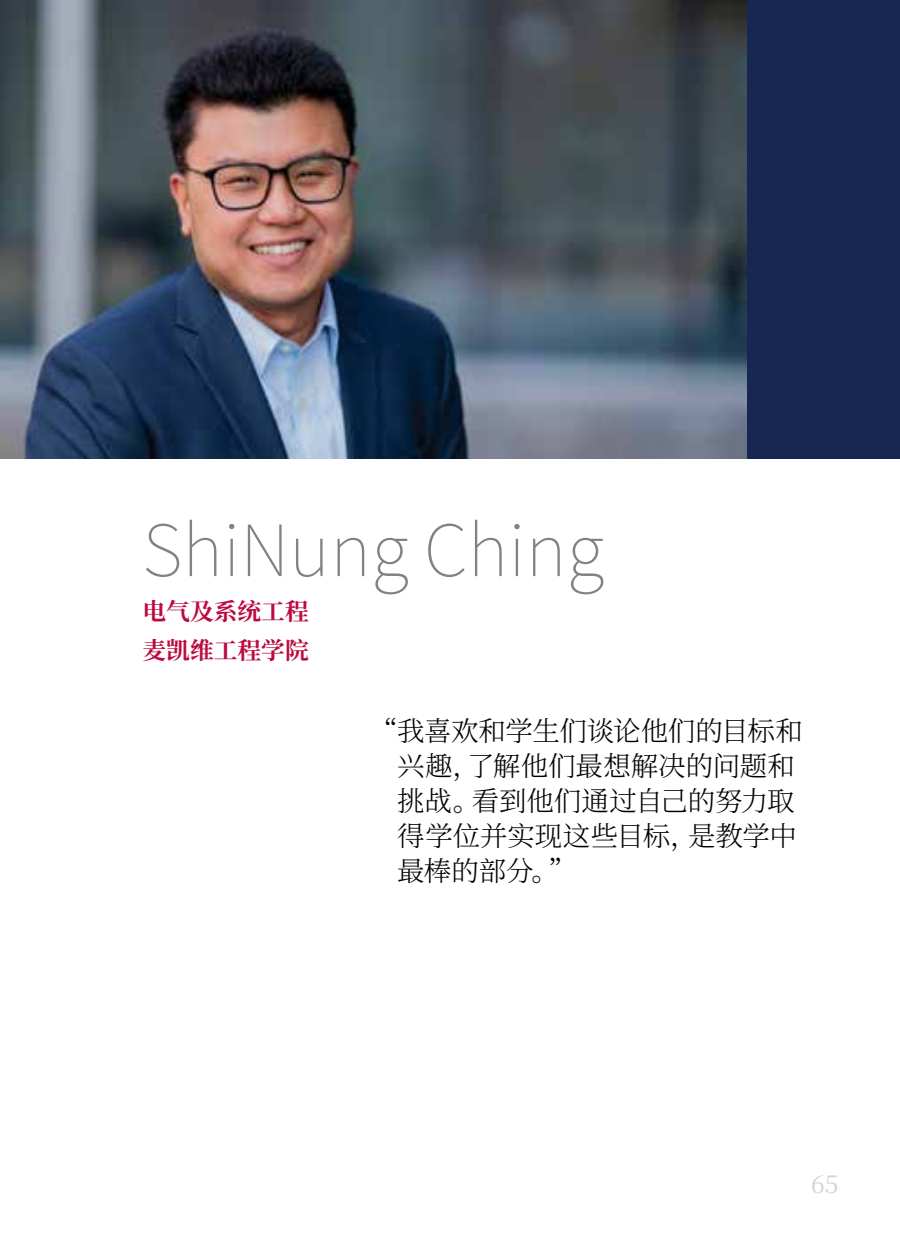
<style>
.page{position:relative;width:900px;height:1260px;background:#fff}
.page>*{position:absolute;margin:0;border:0;box-sizing:border-box;transform-origin:0 0}
.t1{font:200 78.25px "Source Sans Pro";color:#808285}
.t2{font:200 27.5px/35px "Source Han Serif SCVF";letter-spacing:-.01em;color:#000}
.t3{font:200 25px "Source Han Serif SCVF";color:#d1d3d4}
.t4{font:200 23.75px/38.8px "Source Han Serif SCVF";color:#bc0a40}
</style>
<div class="page">
<div style="left:0;top:0;width:900px;height:459px;background:#172752"></div>
<img style="left:0;top:0;width:746px;height:459px">
<h1 class="t1" style="left:142px;top:503px;width:463px">ShiNung Ching</h1>
<p class="t4" style="left:142px;top:592px;width:168px">电气及系统工程麦凯维工程学院</p>
<p class="t2" style="left:397px;top:714px;width:407px;text-indent:-27px">“我喜欢和学生们谈论他们的目标和兴趣，了解他们最想解决的问题和挑战。看到他们通过自己的努力取得学位并实现这些目标，是教学中最棒的部分。”</p>
<p class="t3" style="left:811px;top:1169px;width:29px">65</p>
</div>
